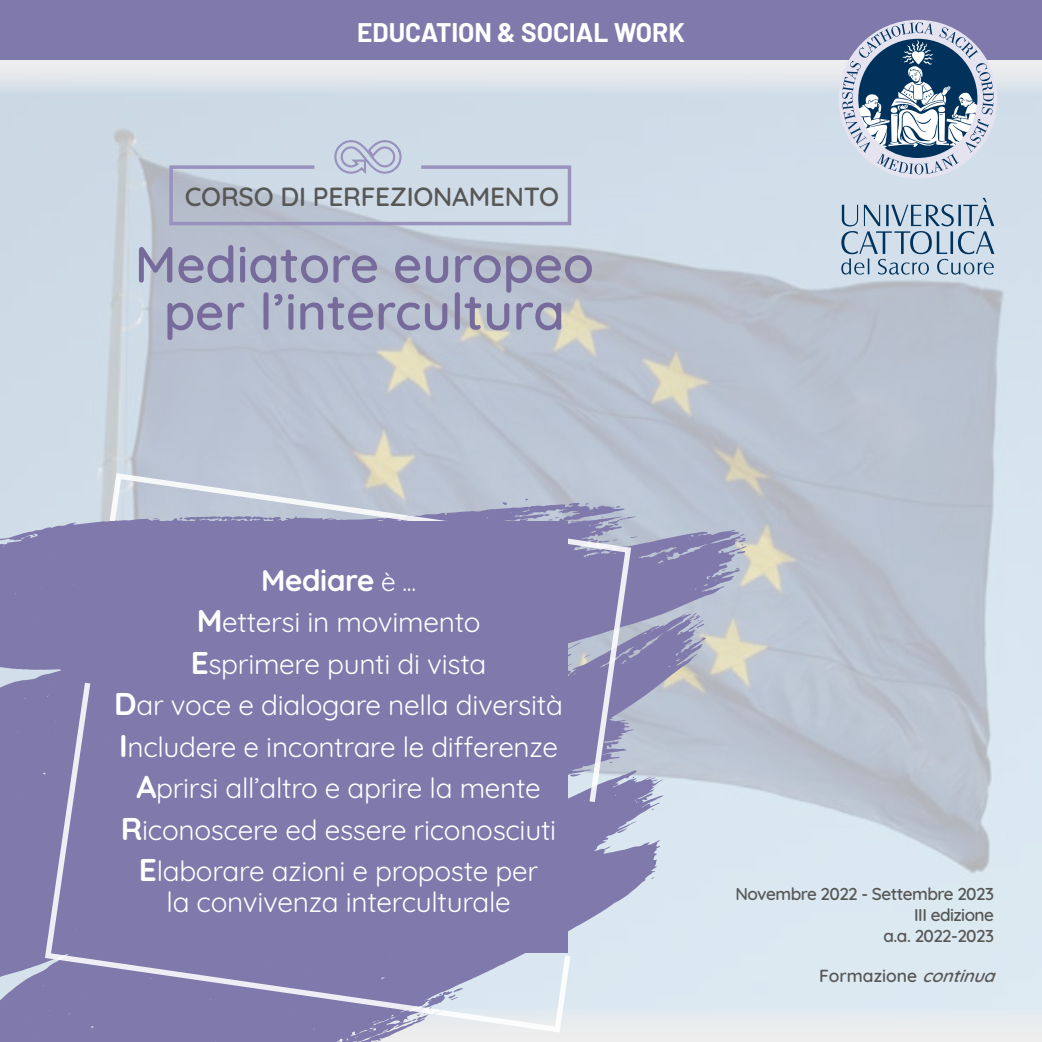
<style>
.page{position:relative;width:1042px;height:1042px;background:#fff}
.page>*{position:absolute;margin:0;border:0;box-sizing:border-box;transform-origin:0 0}
.t1{font:600 50.75px/47.2px "Quicksand";color:#776b9c;text-align:center}
.t2{font:700 29.75px "Quicksand";letter-spacing:-.01em;color:#fff}
.t3{font:28px/41.5px "Quicksand";letter-spacing:-.01em;color:#fff;text-align:center}
.t4{font:600 26.25px "Quicksand";letter-spacing:-.01em;color:#575756}
.t5{font:700 26.25px "Barlow";color:#fff}
.t6{font:600 17.5px "Quicksand";color:#575756}
.t7{font:600 17.15px/20.7px "Quicksand";letter-spacing:-.03em;color:#575756;text-align:right}
.s1{font-weight:400;font-size:26.25px}
.s2{font-weight:700;font-size:31.5px}
.s3{font-style:italic}
</style>
<div class="page">
<div style="left:0;top:0;width:1042px;height:60px;background:#8079ac"></div>
<svg style="left:0;top:503px;width:741px;height:539px;background:#adb0cb"></svg>
<svg style="left:735px;top:567px;width:5px;height:3px"></svg>
<svg style="left:735px;top:534px;width:11px;height:20px"></svg>
<svg style="left:634px;top:516px;width:2px;height:10px"></svg>
<svg style="left:106px;top:470px;width:528px;height:338px;background:#adb0c9"></svg>
<svg style="left:42px;top:678px;width:532px;height:357px;background:#9692bb"></svg>
<svg style="left:168px;top:139px;width:405px;height:88px;background:#c5cfde"></svg>
<svg style="left:842px;top:22px;width:151px;height:152px"></svg>
<svg style="left:841px;top:198px;width:153px;height:77px;background:#acc0d0"></svg>
<div style="left:109px;top:521px;width:459px;height:431px;background:#8079ac"></div>
<p class="t5" style="left:357px;top:13px;width:329px">EDUCATION &amp; SOCIAL WORK</p>
<p class="t4" style="left:185px;top:177px;width:376px">CORSO DI PERFEZIONAMENTO</p>
<h1 class="t1" style="left:135px;top:236px;width:460px">Mediatore europeo per l’intercultura</h1>
<p class="t2" style="left:261px;top:557px;width:157px">Mediare <span class="s1">è ...</span></p>
<p class="t3" style="left:114px;top:599px;width:450px"><span class="s2">M</span>ettersi in movimento<br><span class="s2">E</span>sprimere punti di vista<br><span class="s2">D</span>ar voce e dialogare nella diversità<br><span class="s2">I</span>ncludere e incontrare le differenze<br><span class="s2">A</span>prirsi all’altro e aprire la mente<br><span class="s2">R</span>iconoscere ed essere riconosciuti<br><span class="s2">E</span>laborare azioni e proposte per</p>
<p class="t3" style="left:166px;top:879px;width:346px">la convivenza interculturale</p>
<p class="t7" style="left:735px;top:882px;width:260px">Novembre 2022 - Settembre 2023<br>III edizione<br>a.a. 2022-2023</p>
<p class="t6" style="left:819px;top:962px;width:185px">Formazione <span class="s3">continua</span></p>
</div>
